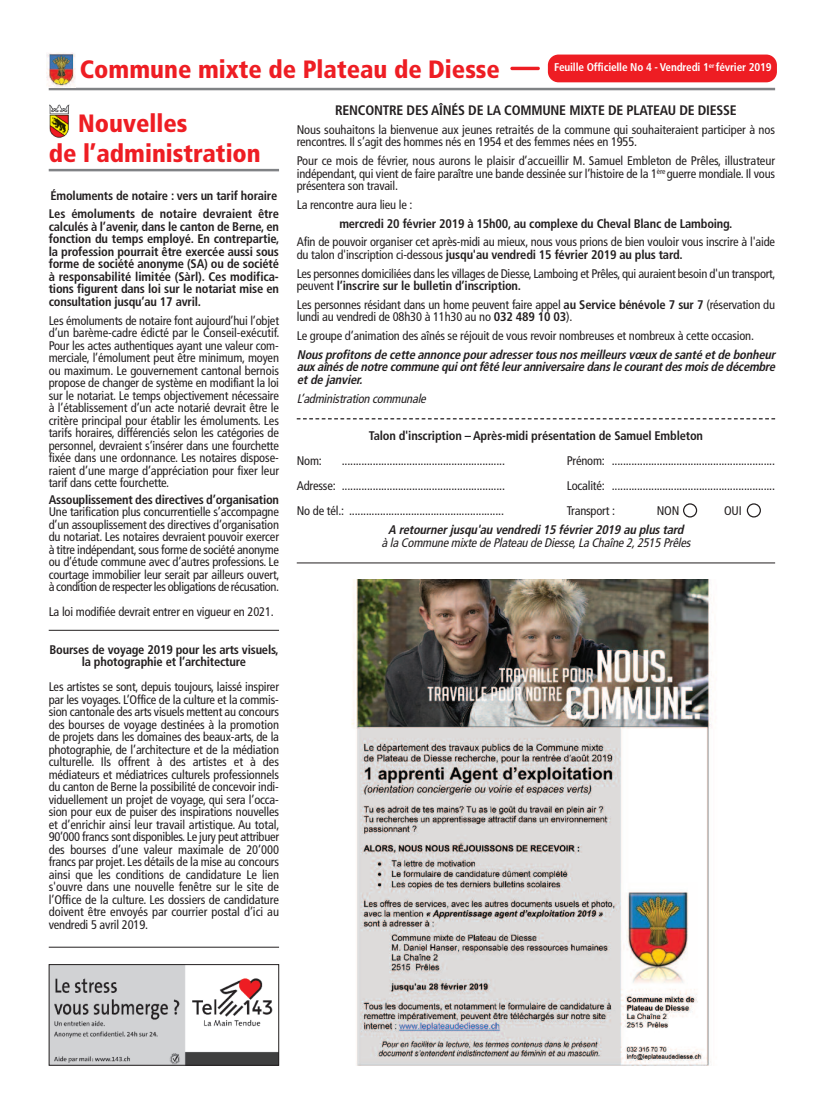
<style>
.page{position:relative;width:815px;height:1117px;background:#fff}
.page>*{position:absolute;margin:0;border:0;box-sizing:border-box;transform-origin:0 0}
.t1{font:900 condensed 25px/30px "Frutiger";color:#ee1d23}
.t2{font:700 condensed 13.75px "Frutiger";letter-spacing:-.015em;color:#231f20}
.t3{font:condensed 12.5px/12.5px "Frutiger";letter-spacing:-.015em;color:#231f20}
.t4{font:700 condensed 12.5px/12.5px "Frutiger";letter-spacing:-.015em;color:#231f20}
.t5{font:italic 700 condensed 12.5px/12.5px "Frutiger";letter-spacing:-.015em;color:#231f20;text-align:justify}
.t6{font:italic condensed 12.5px "Frutiger";color:#231f20}
.t7{font:700 condensed 11.25px "Frutiger";letter-spacing:-.015em;color:#fff}
.s1{font-weight:700}
</style>
<div class="page">
<div style="left:548px;top:55px;width:229px;height:27px;background:#ee1d23;border-radius:11px"></div>
<hr style="left:510px;top:67px;width:30px;height:3px;background:#ee1d23;border-radius:2px">
<hr style="left:49px;top:88px;width:726px;height:2px;background:#808285">
<hr style="left:49px;top:946px;width:230px;height:1px;background:#231f20">
<hr style="left:49px;top:629px;width:230px;height:1px;background:#231f20">
<svg style="left:297px;top:418px;width:478px;height:1px"></svg>
<svg style="left:683px;top:503px;width:14px;height:14px"></svg>
<svg style="left:747px;top:503px;width:14px;height:14px"></svg>
<img style="left:352px;top:579px;width:361px;height:486px">
<hr style="left:297px;top:562px;width:478px;height:1px;background:#231f20">
<hr style="left:49px;top:169px;width:230px;height:2px;background:#808285">
<img style="left:49px;top:104px;width:21px;height:34px">
<img style="left:51px;top:966px;width:226px;height:97px">
<div style="left:49px;top:964px;width:230px;height:101px;border:1px solid #231f20"></div>
<img style="left:46px;top:52px;width:30px;height:35px">
<h1 class="t1" style="left:80px;top:57px;width:422px">Commune mixte de Plateau de Diesse</h1>
<p class="t2" style="left:335px;top:105px;width:403px">RENCONTRE DES AÎNÉS DE LA COMMUNE MIXTE DE PLATEAU DE DIESSE</p>
<p class="t3" style="left:297px;top:124px;width:480px">Nous souhaitons la bienvenue aux jeunes retraités de la commune qui souhaiteraient participer à nos rencontres. Il s’agit des hommes nés en 1954 et des femmes nées en 1955.</p>
<p class="t3" style="left:297px;top:155px;width:480px;text-align:justify">Pour ce mois de février, nous aurons le plaisir d’accueillir M. Samuel Embleton de Prêles, illustrateur indépendant, qui vient de faire paraître une bande dessinée sur l’histoire de la 1<sup>ère</sup> guerre mondiale. Il vous présentera son travail.</p>
<p class="t3" style="left:297px;top:199px;width:117px">La rencontre aura lieu le :</p>
<p class="t4" style="left:339px;top:218px;width:395px">mercredi 20 février 2019 à 15h00, au complexe du Cheval Blanc de Lamboing.</p>
<p class="t3" style="left:297px;top:237px;width:480px">Afin de pouvoir organiser cet après-midi au mieux, nous vous prions de bien vouloir vous inscrire à l'aide du talon d'inscription ci-dessous <span class="s1">jusqu'au vendredi 15 février 2019 au plus tard.</span></p>
<p class="t3" style="left:297px;top:268px;width:480px">Les personnes domiciliées dans les villages de Diesse, Lamboing et Prêles, qui auraient besoin d'un transport, peuvent <span class="s1">l’inscrire sur le bulletin d’inscription.</span></p>
<p class="t3" style="left:297px;top:299px;width:480px">Les personnes résidant dans un home peuvent faire appel <span class="s1">au Service bénévole 7 sur 7</span> (réservation du lundi au vendredi de 08h30 à 11h30 au no <span class="s1">032 489 10 03</span>).</p>
<p class="t3" style="left:297px;top:330px;width:459px">Le groupe d’animation des aînés se réjouit de vous revoir nombreuses et nombreux à cette occasion.</p>
<p class="t5" style="left:297px;top:349px;width:482px">Nous profitons de cette annonce pour adresser tous nos meilleurs vœux de santé et de bonheur aux aînés de notre commune qui ont fêté leur anniversaire dans le courant des mois de décembre et de janvier.</p>
<p class="t6" style="left:297px;top:393px;width:133px">L’administration communale</p>
<p class="t4" style="left:369px;top:430px;width:336px">Talon d'inscription – Après-midi présentation de Samuel Embleton</p>
<p class="t3" style="left:297px;top:455px;width:27px">Nom:</p>
<p class="t3" style="left:342px;top:455px;width:165px">..........................................................</p>
<p class="t3" style="left:567px;top:455px;width:210px">Prénom: ..........................................................</p>
<p class="t3" style="left:297px;top:480px;width:210px">Adresse: ..........................................................</p>
<p class="t3" style="left:567px;top:480px;width:210px">Localité: ..........................................................</p>
<p class="t3" style="left:297px;top:505px;width:209px">No de tél.: .......................................................</p>
<p class="t3" style="left:567px;top:505px;width:50px">Transport :</p>
<p class="t3" style="left:657px;top:505px;width:24px">NON</p>
<p class="t3" style="left:724px;top:505px;width:19px">OUI</p>
<p class="t5" style="left:388px;top:524px;width:300px">A retourner jusqu'au vendredi 15 février 2019 au plus tard</p>
<p class="t6" style="left:382px;top:537px;width:313px">à la Commune mixte de Plateau de Diesse, La Chaîne 2, 2515 Prêles</p>
<p class="t7" style="left:554px;top:63px;width:219px">Feuille Officielle No 4 - Vendredi 1<sup>er</sup> février 2019</p>
<h1 class="t1" style="left:49px;top:110px;width:214px;text-indent:30px">Nouvelles<br>de l’administration</h1>
<p class="t4" style="left:49px;top:187px;width:232px;line-height:18.8px">Émoluments de notaire : vers un tarif horaire<br>Les émoluments de notaire devraient être</p>
<p class="t4" style="left:49px;top:221px;width:232px;text-align:justify">calculés à l’avenir, dans le canton de Berne, en fonction du temps employé. En contrepartie, la profession pourrait être exercée aussi sous forme de société anonyme (SA) ou de société à responsabilité limitée (Sàrl). Ces modifica&shy;tions figurent dans loi sur le notariat mise en consultation jusqu’au 17 avril.</p>
<p class="t3" style="left:49px;top:315px;width:232px;text-align:justify">Les émoluments de notaire font aujourd’hui l’objet d’un barème-cadre édicté par le Conseil-exécutif.<br>Pour les actes authentiques ayant une valeur com&shy;merciale, l’émolument peut être minimum, moyen ou maximum. Le gouvernement cantonal bernois propose de changer de système en modifiant la loi sur le notariat. Le temps objectivement nécessaire à l’établissement d’un acte notarié devrait être le critère principal pour établir les émoluments. Les tarifs horaires, différenciés selon les catégories de personnel, devraient s’insérer dans une fourchette fixée dans une ordonnance. Les notaires dispose&shy;raient d’une marge d’appréciation pour fixer leur tarif dans cette fourchette.</p>
<p class="t4" style="left:49px;top:494px;width:232px">Assouplissement des directives d’organisation</p>
<p class="t3" style="left:49px;top:506px;width:232px;text-align:justify">Une tarification plus concurrentielle s’accompagne d’un assouplissement des directives d’organisation du notariat. Les notaires devraient pouvoir exercer à titre indépendant,sous forme de société anonyme ou d’étude commune avec d’autres professions. Le courtage immobilier leur serait par ailleurs ouvert, à condition de respecter les obligations de récusation.</p>
<p class="t3" style="left:49px;top:606px;width:227px">La loi modifiée devrait entrer en vigueur en 2021.</p>
<p class="t4" style="left:49px;top:644px;width:231px;text-align:center">Bourses de voyage 2019 pour les arts visuels, la photographie et l’architecture</p>
<p class="t3" style="left:49px;top:681px;width:232px;text-align:justify">Les artistes se sont, depuis toujours, laissé inspirer par les voyages. L’Office de la culture et la commis&shy;sion cantonale des arts visuels mettent au concours des bourses de voyage destinées à la promotion de projets dans les domaines des beaux-arts, de la photographie, de l’architecture et de la médiation culturelle. Ils offrent à des artistes et à des médiateurs et médiatrices culturels professionnels du canton de Berne la possibilité de concevoir indi&shy;viduellement un projet de voyage, qui sera l’occa&shy;sion pour eux de puiser des inspirations nouvelles et d’enrichir ainsi leur travail artistique. Au total, 90’000 francs sont disponibles. Le jury peut attribuer des bourses d’une valeur maximale de 20’000 francs par projet. Les détails de la mise au concours ainsi que les conditions de candidature Le lien s'ouvre dans une nouvelle fenêtre sur le site de l’Office de la culture. Les dossiers de candidature doivent être envoyés par courrier postal d’ici au vendredi 5 avril 2019.</p>
</div>
